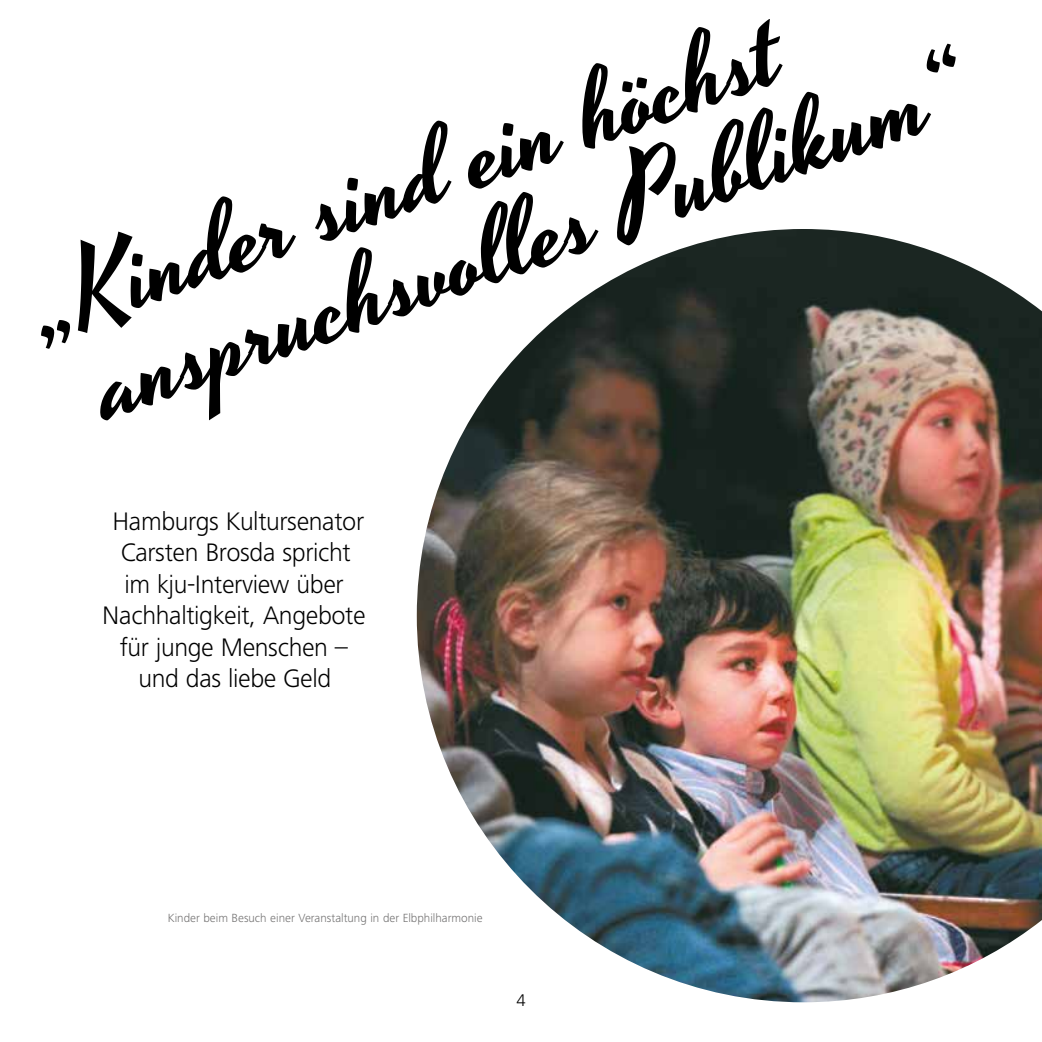
<style>
.page{position:relative;width:1042px;height:1042px;background:#fff}
.page>*{position:absolute;margin:0;border:0;box-sizing:border-box;transform-origin:0 0}
.t1{font:105px/94.9px "Yesteryear";color:#000}
.t2{font:300 26.25px/31.5px "Frutiger Next LT";letter-spacing:-.015em;color:#000;text-align:center}
.t3{font:300 17.5px "Frutiger Next LT";color:#000}
.t4{font:300 12.25px "Frutiger Next LT";color:#706f6f}
</style>
<div class="page">
<img style="left:417px;top:229px;width:625px;height:773px">
<h1 class="t1" style="left:24px;top:266px;width:945px;rotate:-19deg">„Kinder sind ein höchst anspruchsvolles Publikum“</h1>
<p class="t2" style="left:102px;top:505px;width:265px">Hamburgs Kultursenator<br>Carsten Brosda spricht<br>im kju-Interview über<br>Nachhaltigkeit, Angebote für junge Menschen – und das liebe Geld</p>
<p class="t4" style="left:168px;top:911px;width:316px">Kinder beim Besuch einer Veranstaltung in der Elbphilharmonie</p>
<p class="t3" style="left:516px;top:990px;width:11px">4</p>
</div>
